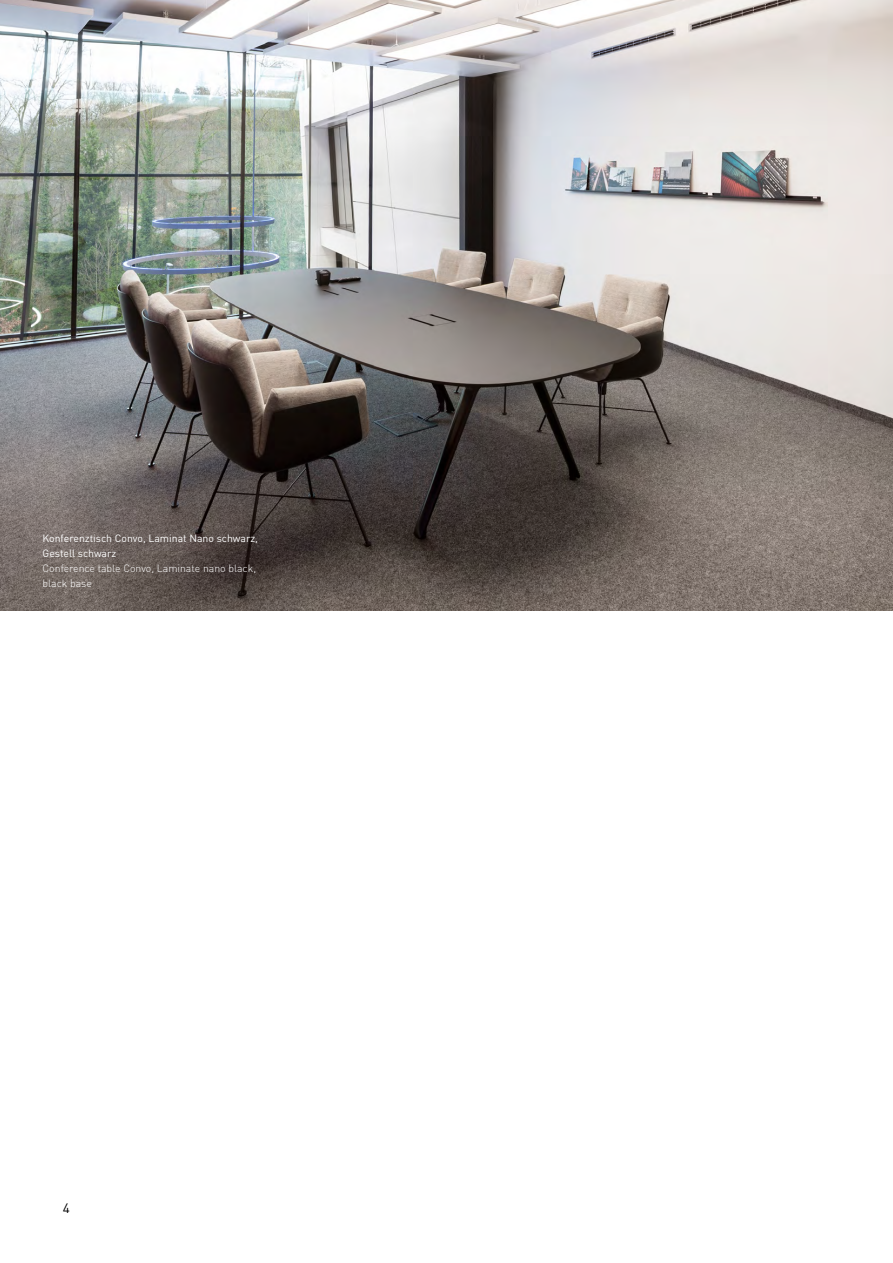
<style>
.page{position:relative;width:893px;height:1263px;background:#fff}
.page>*{position:absolute;margin:0;border:0;box-sizing:border-box;transform-origin:0 0}
.t1{font:13.5px "DINOT";color:#000}
.t2{font:10.5px/15px "DINOT";color:#fff}
.t3{font:300 10.5px/15px "DINOT";color:#fff}
</style>
<div class="page">
<img style="left:0;top:0;width:893px;height:610px">
<p class="t2" style="left:43px;top:531px;width:217px">Konferenztisch Convo, Laminat Nano schwarz,<br>Gestell schwarz</p>
<p class="t3" style="left:43px;top:561px;width:215px">Conference table Convo, Laminate nano black, black base</p>
<p class="t1" style="left:63px;top:1200px;width:9px">4</p>
</div>
